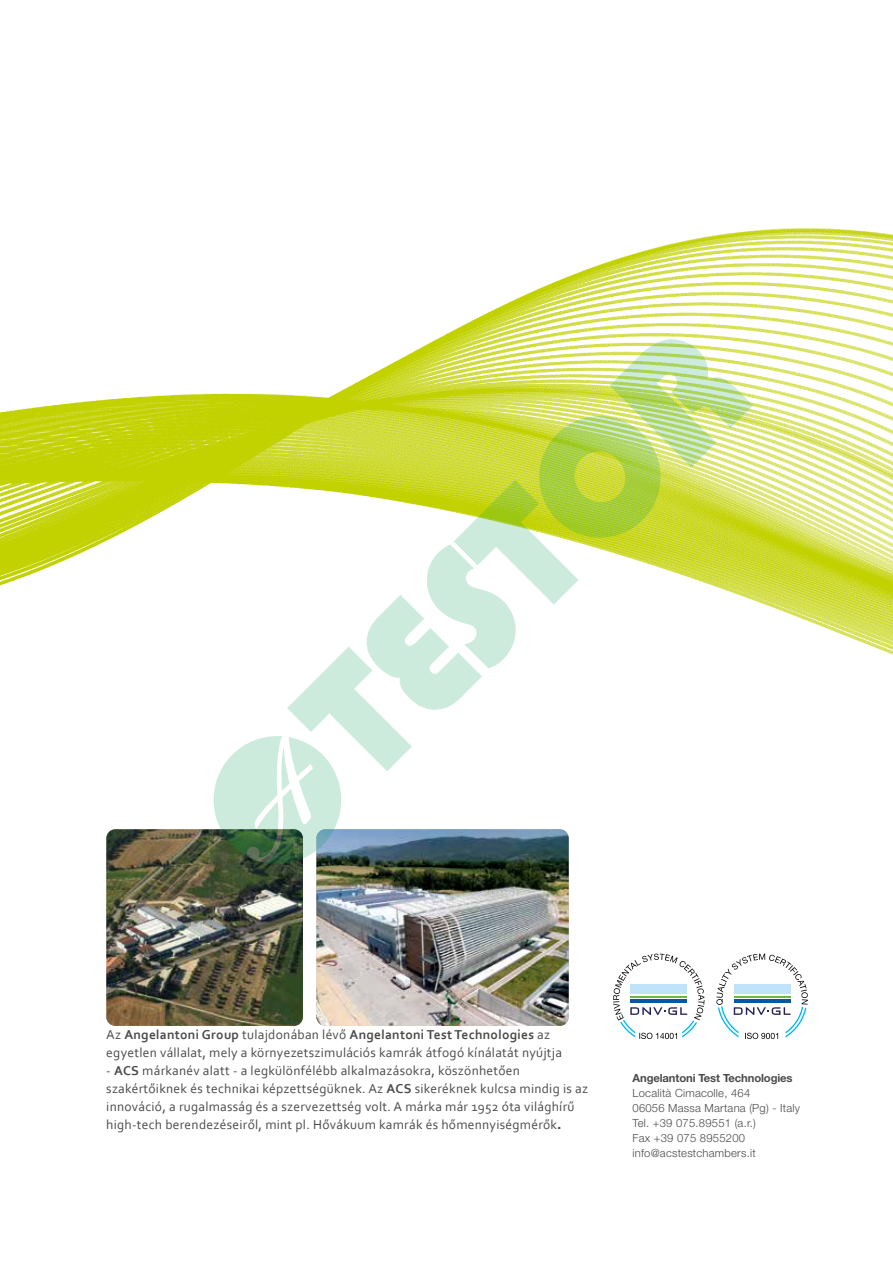
<style>
.page{position:relative;width:893px;height:1263px;background:#fff}
.page>*{position:absolute;margin:0;border:0;box-sizing:border-box;transform-origin:0 0}
.t1{font:13.5px/18px "Corbel";letter-spacing:.02em;color:#4a4a49}
.t2{font:300 11.25px/15px "Helvetica Neue LT Std";letter-spacing:.02em;color:#4a4a49}
.t3{font:700 11.25px "Helvetica Neue LT Std";letter-spacing:-.01em;color:#4a4a49}
.s1{font-weight:700}
.s2{font-family:"Helvetica Neue LT Std";font-weight:700}
</style>
<div class="page">
<img style="left:0;top:229px;width:893px;height:426px">
<img style="left:106px;top:829px;width:197px;height:197px">
<img style="left:316px;top:829px;width:253px;height:197px">
<svg style="left:716px;top:954px;width:92px;height:85px"></svg>
<svg style="left:613px;top:953px;width:91px;height:86px"></svg>
<svg style="left:284px;top:318px;width:475px;height:453px"></svg>
<svg style="left:187px;top:709px;width:181px;height:181px"></svg>
<p class="t1" style="left:106px;top:1025px;width:457px">Az <span class="s1">Angelantoni Group</span> tulajdonában lévő <span class="s1">Angelantoni Test Technologies</span> az egyetlen vállalat, mely a környezetszimulációs kamrák átfogó kínálatát nyújtja</p>
<p class="t1" style="left:106px;top:1061px;width:483px">- <span class="s1">ACS</span> márkanév alatt - a legkülönfélébb alkalmazásokra, köszönhetően szakértőiknek és technikai képzettségüknek. Az <span class="s1">ACS</span> sikeréknek kulcsa mindig is az innováció, a rugalmasság és a szervezettség volt. A márka már 1952 óta világhírű high-tech berendezéseiről, mint pl. Hővákuum kamrák és hőmennyiségmérők<span class="s2">.</span></p>
<p class="t3" style="left:632px;top:1071px;width:162px">Angelantoni Test Technologies</p>
<p class="t2" style="left:632px;top:1085px;width:169px">Località Cimacolle, 464<br>06056 Massa Martana (Pg) - Italy<br>Tel. +39 075.89551 (a.r.)<br>Fax +39 075 8955200 info@acstestchambers.it</p>
</div>
